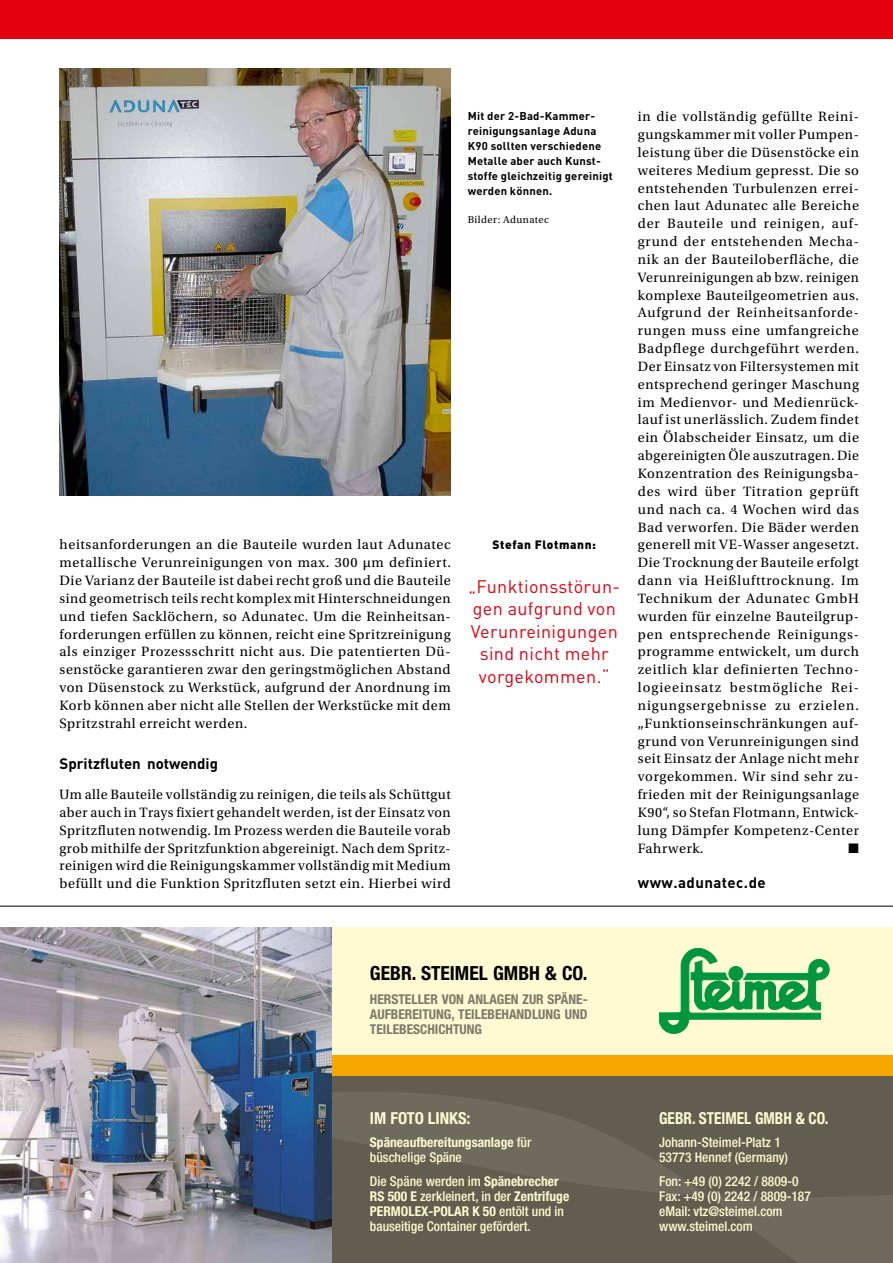
<style>
.page{position:relative;width:893px;height:1263px;background:#fff}
.page>*{position:absolute;margin:0;border:0;box-sizing:border-box;transform-origin:0 0}
.t1{font:700 condensed 19.5px "Helvetica Neue LT Std";color:#000}
.t2{font:18px/22.5px "DINOT";letter-spacing:.02em;color:#e3000f;text-align:center}
.t3{font:700 condensed 16.5px "Helvetica Neue LT Std";color:#fffad1;scale:.93 1}
.t4{font:700 condensed 16.5px "Helvetica Neue LT Std";color:#fffad1}
.t5{font:700 15px "DINOT";color:#000}
.t6{font:700 15px "DINOT";letter-spacing:.03em;color:#000}
.t7{font:14.25px/17.9px "Utopia Std";letter-spacing:.04em;color:#000;text-align:justify}
.t8{font:500 condensed 13.5px/15px "Helvetica Neue LT Std";color:#fffad1}
.t9{font:700 condensed 13.5px/15px "Helvetica Neue LT Std";color:#7d796a;text-align:justify}
.t10{font:700 condensed 13.5px/15px "Helvetica Neue LT Std";color:#fffad1}
.t11{font:900 12px "DINOT";letter-spacing:.05em;color:#000}
.t12{font:700 11.25px/15px "DINOT";letter-spacing:.02em;color:#000}
.t13{font:10.5px "Utopia Std";letter-spacing:.04em;color:#000}
.s1{font-weight:500}
.s2{font-weight:700}
</style>
<div class="page">
<div style="left:0;top:927px;width:893px;height:336px;background:#fffad1"></div>
<svg style="left:332px;top:1055px;width:561px;height:208px;background:#74684a"></svg>
<svg style="left:659px;top:948px;width:170px;height:85px"></svg>
<img style="left:0;top:927px;width:332px;height:336px">
<img style="left:60px;top:68px;width:391px;height:428px">
<hr style="left:0;top:906px;width:893px;height:1px;background:#000">
<div style="left:0;top:0;width:893px;height:38px;background:#e3000f"></div>
<p class="t12" style="left:468px;top:108px;width:147px">Mit der 2-Bad-Kammer&shy;reinigungsanlage Aduna<br>K90 sollten verschiedene<br>Metalle aber auch Kunst&shy;stoffe gleichzeitig gereinigt werden können.</p>
<p class="t13" style="left:468px;top:214px;width:83px">Bilder: Adunatec</p>
<p class="t7" style="left:60px;top:536px;width:393px">heitsanforderungen an die Bauteile wurden laut Adunatec metallische Verunreinigungen von max. 300 µm definiert.<br>Die Varianz der Bauteile ist dabei recht groß und die Bauteile sind geometrisch teils recht komplex mit Hinterschneidungen und tiefen Sacklöchern, so Adunatec. Um die Reinheitsan&shy;forderungen erfüllen zu können, reicht eine Spritzreinigung als einziger Prozessschritt nicht aus. Die patentierten Dü&shy;senstöcke garantieren zwar den geringstmöglichen Abstand von Düsenstock zu Werkstück, aufgrund der Anordnung im Korb können aber nicht alle Stellen der Werkstücke mit dem Spritzstrahl erreicht werden.</p>
<p class="t5" style="left:60px;top:754px;width:160px">Spritzfluten notwendig</p>
<p class="t7" style="left:60px;top:786px;width:393px">Um alle Bauteile vollständig zu reinigen, die teils als Schüttgut aber auch in Trays fixiert gehandelt werden, ist der Einsatz von Spritzfluten notwendig. Im Prozess werden die Bauteile vorab grob mithilfe der Spritzfunktion abgereinigt. Nach dem Spritz&shy;reinigen wird die Reinigungskammer vollständig mit Medium befüllt und die Funktion Spritzfluten setzt ein. Hierbei wird</p>
<p class="t11" style="left:492px;top:536px;width:105px">Stefan Flotmann:</p>
<p class="t2" style="left:468px;top:574px;width:153px">„Funktionsstörun&shy;gen aufgrund von<br>Verunreinigungen sind nicht mehr vorgekommen.“</p>
<p class="t7" style="left:638px;top:108px;width:223px">in die vollständig gefüllte Reini&shy;gungskammer mit voller Pumpen&shy;leistung über die Düsenstöcke ein weiteres Medium gepresst. Die so entstehenden Turbulenzen errei&shy;chen laut Adunatec alle Bereiche der Bauteile und reinigen, auf&shy;grund der entstehenden Mecha&shy;nik an der Bauteiloberfläche, die Verunreinigungen ab bzw. reinigen komplexe Bauteilgeometrien aus.<br>Aufgrund der Reinheitsanforde&shy;rungen muss eine umfangreiche Badpflege durchgeführt werden.<br>Der Einsatz von Filtersystemen mit entsprechend geringer Maschung im Medienvor- und Medienrück&shy;lauf ist unerlässlich. Zudem findet ein Ölabscheider Einsatz, um die abgereinigten Öle auszutragen. Die Konzentration des Reinigungsba&shy;des wird über Titration geprüft und nach ca. 4 Wochen wird das Bad verworfen. Die Bäder werden generell mit VE-Wasser angesetzt.<br>Die Trocknung der Bauteile erfolgt dann via Heißlufttrocknung. Im Technikum der Adunatec GmbH wurden für einzelne Bauteilgrup&shy;pen entsprechende Reinigungs&shy;programme entwickelt, um durch zeitlich klar definierten Techno&shy;logieeinsatz bestmögliche Rei&shy;nigungsergebnisse zu erzielen. „Funktionseinschränkungen auf&shy;grund von Verunreinigungen sind seit Einsatz der Anlage nicht mehr vorgekommen. Wir sind sehr zu&shy;frieden mit der Reinigungsanlage K90“, so Stefan Flotmann, Entwick&shy;lung Dämpfer Kompetenz-Center Fahrwerk.</p>
<p class="t6" style="left:638px;top:873px;width:129px">www.adunatec.de</p>
<h1 class="t1" style="left:370px;top:961px;width:219px">GEBR. STEIMEL GMBH &amp; CO.</h1>
<p class="t9" style="left:370px;top:991px;width:219px">HERSTELLER VON ANLAGEN ZUR SPÄNE-AUFBEREITUNG, TEILEBEHANDLUNG UND TEILEBESCHICHTUNG</p>
<p class="t4" style="left:370px;top:1108px;width:102px">IM FOTO LINKS:</p>
<p class="t10" style="left:370px;top:1135px;width:163px">SPÄNEAUFBEREITUNGSANLAGE <span class="s1">für büschelige Späne</span></p>
<p class="t8" style="left:370px;top:1173px;width:201px">Die Späne werden im <span class="s2">SPÄNEBRECHER RS 500 E</span> zerkleinert, in der <span class="s2">ZENTRIFUGE PERMOLEX-POLAR K 50</span> entölt und in bauseitige Container gefördert.</p>
<p class="t3" style="left:659px;top:1108px;width:184px">GEBR. STEIMEL GMBH &amp; CO.</p>
<p class="t8" style="left:659px;top:1135px;width:130px">Johann-Steimel-Platz 1<br>53773 Hennef (Germany)</p>
<p class="t8" style="left:659px;top:1173px;width:153px">Fon: +49 (0) 2242 / 8809-0<br>Fax: +49 (0) 2242 / 8809-187 eMail: vtz@steimel.com www.steimel.com</p>
</div>
